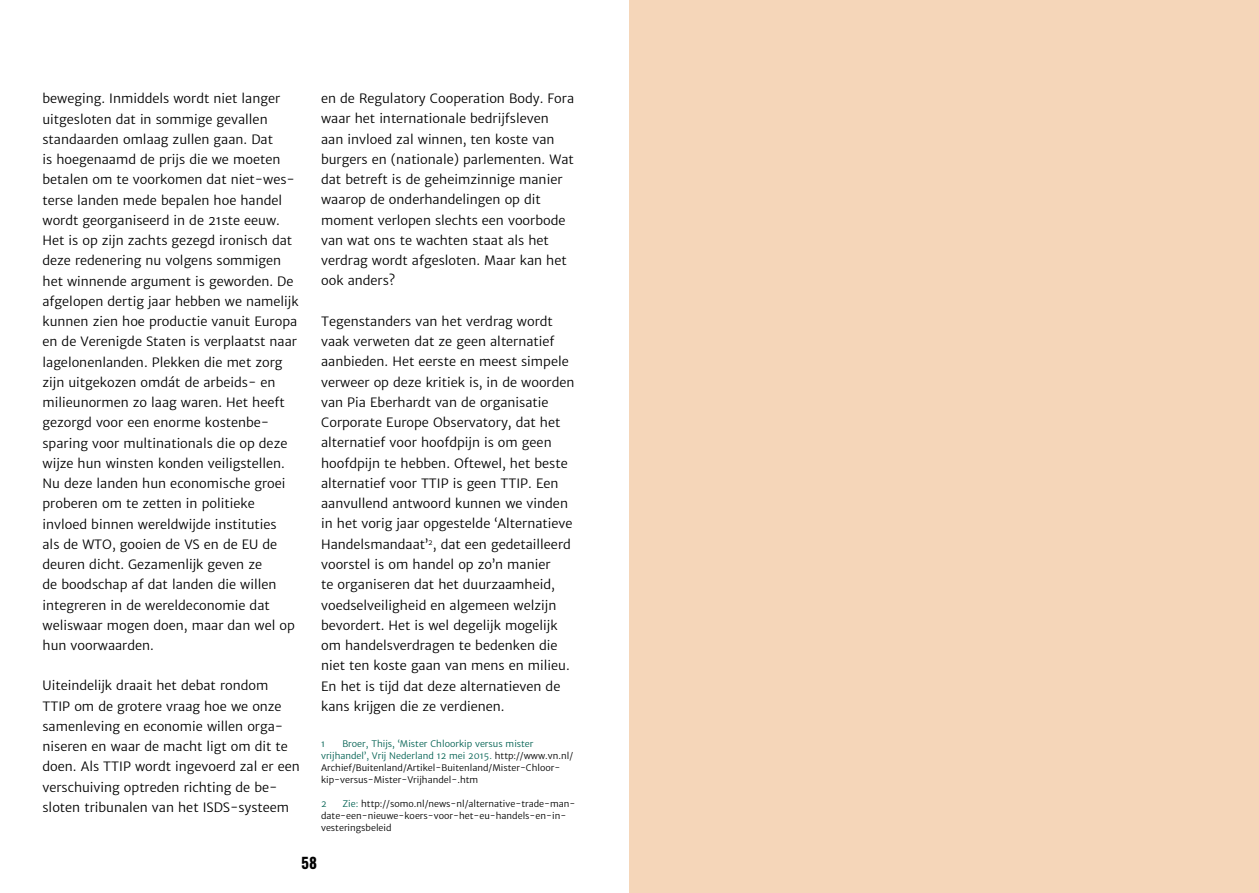
<style>
.page{position:relative;width:1259px;height:893px;background:#fff}
.page>*{position:absolute;margin:0;border:0;box-sizing:border-box;transform-origin:0 0}
.t1{font:700 15px "Oswald";color:#000}
.t2{font:12.75px/20.2px "Merriweather Sans";color:#000}
.t3{font:9px/12px "Merriweather Sans";color:#000}
.t4{font:9px "Merriweather Sans";color:#006051}
.s1{color:#006051}
</style>
<div class="page">
<div style="left:629px;top:0;width:630px;height:893px;background:#f5d6b9"></div>
<p class="t2" style="left:43px;top:89px;width:258px">beweging. Inmiddels wordt niet langer uitgesloten dat in sommige gevallen standaarden omlaag zullen gaan. Dat<br>is hoegenaamd de prijs die we moeten betalen om te voorkomen dat niet-wes&shy;terse landen mede bepalen hoe handel wordt georganiseerd in de 21ste eeuw.<br>Het is op zijn zachts gezegd ironisch dat deze redenering nu volgens sommigen het winnende argument is geworden. De afgelopen dertig jaar hebben we namelijk kunnen zien hoe productie vanuit Europa en de Verenigde Staten is verplaatst naar lagelonenlanden. Plekken die met zorg zijn uitgekozen omdát de arbeids- en milieunormen zo laag waren. Het heeft gezorgd voor een enorme kostenbe&shy;sparing voor multinationals die op deze wijze hun winsten konden veiligstellen.<br>Nu deze landen hun economische groei proberen om te zetten in politieke invloed binnen wereldwijde instituties<br>als de WTO, gooien de VS en de EU de deuren dicht. Gezamenlijk geven ze<br>de boodschap af dat landen die willen integreren in de wereldeconomie dat weliswaar mogen doen, maar dan wel op hun voorwaarden.</p>
<p class="t2" style="left:43px;top:676px;width:259px">Uiteindelijk draait het debat rondom<br>TTIP om de grotere vraag hoe we onze samenleving en economie willen orga&shy;niseren en waar de macht ligt om dit te doen. Als TTIP wordt ingevoerd zal er een verschuiving optreden richting de be&shy;sloten tribunalen van het ISDS-systeem</p>
<p class="t2" style="left:321px;top:89px;width:254px">en de Regulatory Cooperation Body. Fora waar het internationale bedrijfsleven aan invloed zal winnen, ten koste van burgers en (nationale) parlementen. Wat dat betreft is de geheimzinnige manier waarop de onderhandelingen op dit moment verlopen slechts een voorbode van wat ons te wachten staat als het verdrag wordt afgesloten. Maar kan het ook anders?</p>
<p class="t2" style="left:321px;top:311px;width:255px">Tegenstanders van het verdrag wordt vaak verweten dat ze geen alternatief aanbieden. Het eerste en meest simpele verweer op deze kritiek is, in de woorden van Pia Eberhardt van de organisatie Corporate Europe Observatory, dat het alternatief voor hoofdpijn is om geen hoofdpijn te hebben. Oftewel, het beste alternatief voor TTIP is geen TTIP. Een aanvullend antwoord kunnen we vinden in het vorig jaar opgestelde ‘Alternatieve Handelsmandaat’<sup>2</sup>, dat een gedetailleerd voorstel is om handel op zo’n manier<br>te organiseren dat het duurzaamheid, voedselveiligheid en algemeen welzijn bevordert. Het is wel degelijk mogelijk om handelsverdragen te bedenken die niet ten koste gaan van mens en milieu.<br>En het is tijd dat deze alternatieven de kans krijgen die ze verdienen.</p>
<p class="t4" style="left:321px;top:738px;width:6px">1</p>
<p class="t3" style="left:321px;top:737px;width:253px;text-indent:21px"><span class="s1">Broer, Thijs, ‘Mister Chloorkip versus mister vrijhandel’, Vrij Nederland 12 mei 2015.</span> http://www.vn.nl/ Archief/Buitenland/Artikel-Buitenland/Mister-Chloor&shy;kip-versus-Mister-Vrijhandel-.htm</p>
<p class="t4" style="left:321px;top:798px;width:7px">2</p>
<p class="t3" style="left:321px;top:797px;width:256px;text-indent:21px"><span class="s1">Zie:</span> http://somo.nl/news-nl/alternative-trade-man&shy;date-een-nieuwe-koers-voor-het-eu-handels-en-in&shy;vesteringsbeleid</p>
<p class="t1" style="left:301px;top:852px;width:17px">58</p>
</div>
